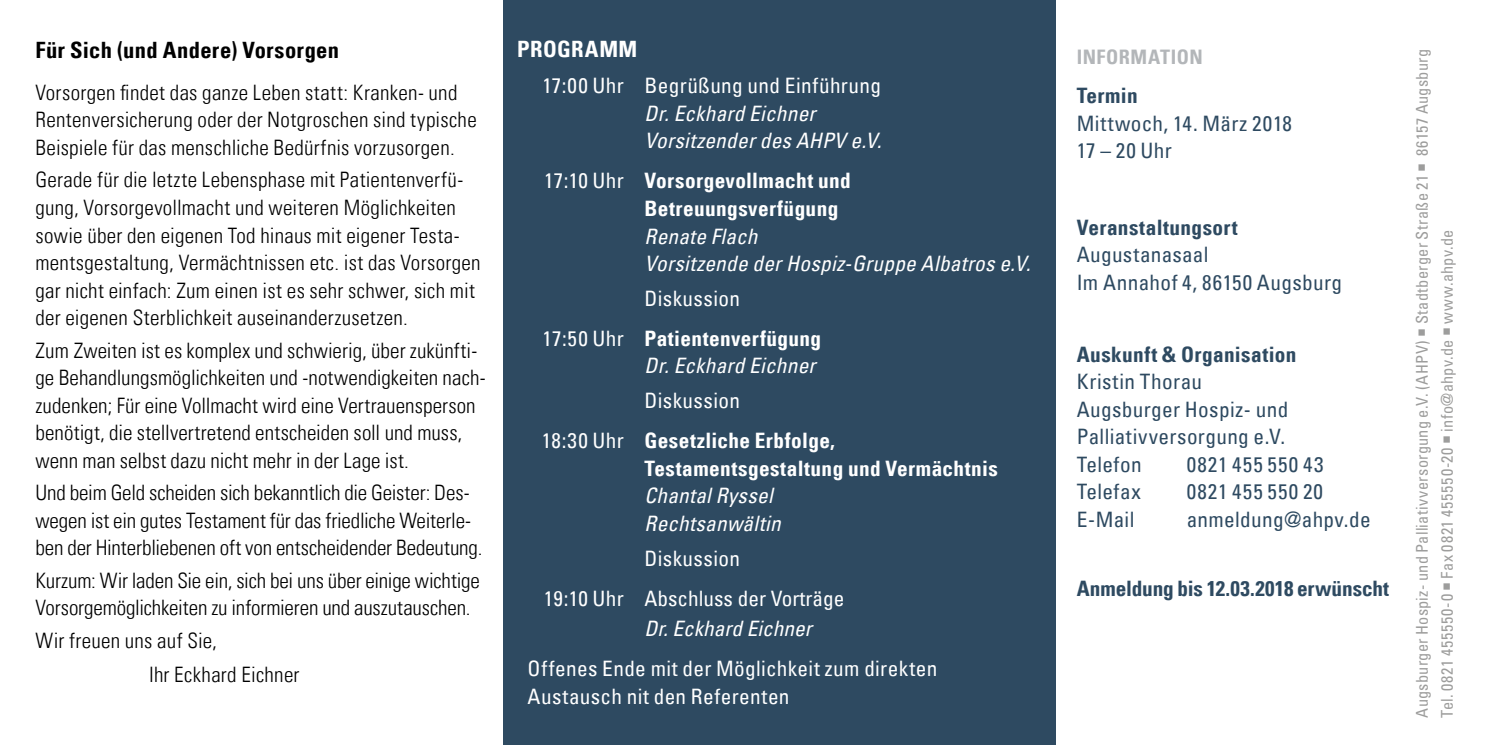
<style>
.page{position:relative;width:1489px;height:745px;background:#fff}
.page>*{position:absolute;margin:0;border:0;box-sizing:border-box;transform-origin:0 0}
.t1{font:22.5px "Univers Com 67 Bold Cond";letter-spacing:.015em;color:#000}
.t2{font:22.5px "Univers Com 67 Bold Cond";letter-spacing:.02em;color:#fff}
.t3{font:21.25px/27.5px "Univers Com 47 Light Cond";letter-spacing:.005em;color:#000}
.t4{font:condensed 21.25px/27.5px "Univers Com 57";letter-spacing:.015em;color:#fff}
.t5{font:condensed 21.25px/27.5px "Univers Com 57";letter-spacing:.015em;color:#2e4a61}
.t6{font:21.25px/27.5px "Univers Com 57 Condensed Obl";letter-spacing:.01em;color:#fff}
.t7{font:21.25px/27.5px "Univers Com 67 Bold Cond";letter-spacing:.02em;color:#fff}
.t8{font:21.25px "Univers Com 67 Bold Cond";letter-spacing:.015em;color:#2e4a61}
.t9{font:21.25px "Univers Com 67 Bold Cond";letter-spacing:-.005em;color:#2e4a61}
.t10{font:condensed 21.25px "Univers Com 57";letter-spacing:.055em;color:#2e4a61}
.t11{font:20px "Univers Com 67 Bold Cond";letter-spacing:.025em;color:#b3b6b9}
.t12{font:condensed 16.25px "Univers Com 57";letter-spacing:.02em;color:#9d9d9c}
.t13{font:condensed 16.25px "Univers Com 57";letter-spacing:.045em;color:#9d9d9c}
</style>
<div class="page">
<div style="left:503px;top:0;width:552px;height:744px;background:#2e4a61"></div>
<p class="t1" style="left:35px;top:36px;width:305px">Für Sich (und Andere) Vorsorgen</p>
<p class="t3" style="left:35px;top:79px;width:443px">Vorsorgen findet das ganze Leben statt: Kranken- und<br>Rentenversicherung oder der Notgroschen sind typische<br>Beispiele für das menschliche Bedürfnis vorzusorgen.</p>
<p class="t3" style="left:35px;top:166px;width:446px">Gerade für die letzte Lebensphase mit Patientenverfü&shy;gung, Vorsorgevollmacht und weiteren Möglichkeiten sowie über den eigenen Tod hinaus mit eigener Testa&shy;mentsgestaltung, Vermächtnissen etc. ist das Vorsorgen gar nicht einfach: Zum einen ist es sehr schwer, sich mit der eigenen Sterblichkeit auseinanderzusetzen.</p>
<p class="t3" style="left:35px;top:336px;width:451px">Zum Zweiten ist es komplex und schwierig, über zukünfti&shy;ge Behandlungsmöglichkeiten und -notwendigkeiten nach&shy;zudenken; Für eine Vollmacht wird eine Vertrauensperson benötigt, die stellvertretend entscheiden soll und muss, wenn man selbst dazu nicht mehr in der Lage ist.</p>
<p class="t3" style="left:35px;top:478px;width:448px">Und beim Geld scheiden sich bekanntlich die Geister: Des&shy;wegen ist ein gutes Testament für das friedliche Weiterle&shy;ben der Hinterbliebenen oft von entscheidender Bedeutung.</p>
<p class="t3" style="left:35px;top:566px;width:446px">Kurzum: Wir laden Sie ein, sich bei uns über einige wichtige<br>Vorsorgemöglichkeiten zu informieren und auszutauschen.</p>
<p class="t3" style="left:35px;top:626px;width:183px">Wir freuen uns auf Sie,</p>
<p class="t3" style="left:149px;top:660px;width:152px">Ihr Eckhard Eichner</p>
<p class="t2" style="left:517px;top:35px;width:122px">PROGRAMM</p>
<p class="t4" style="left:542px;top:71px;width:83px">17:00 Uhr</p>
<p class="t4" style="left:644px;top:71px;width:238px">Begrüßung und Einführung</p>
<p class="t6" style="left:644px;top:99px;width:238px">Dr. Eckhard Eichner<br>Vorsitzender des AHPV e.V.</p>
<p class="t4" style="left:544px;top:167px;width:81px">17:10 Uhr</p>
<p class="t7" style="left:644px;top:167px;width:208px">Vorsorgevollmacht und<br>Betreuungsverfügung</p>
<p class="t6" style="left:644px;top:222px;width:387px">Renate Flach<br>Vorsitzende der Hospiz-Gruppe Albatros e.V.</p>
<p class="t4" style="left:644px;top:284px;width:97px">Diskussion</p>
<p class="t4" style="left:542px;top:324px;width:83px">17:50 Uhr</p>
<p class="t7" style="left:644px;top:324px;width:178px">Patientenverfügung</p>
<p class="t6" style="left:644px;top:351px;width:173px">Dr. Eckhard Eichner</p>
<p class="t4" style="left:644px;top:386px;width:97px">Diskussion</p>
<p class="t4" style="left:542px;top:426px;width:83px">18:30 Uhr</p>
<p class="t7" style="left:644px;top:426px;width:355px">Gesetzliche Erbfolge,<br>Testamentsgestaltung und Vermächtnis</p>
<p class="t6" style="left:644px;top:481px;width:138px">Chantal Ryssel<br>Rechtsanwältin</p>
<p class="t4" style="left:644px;top:543px;width:97px">Diskussion</p>
<p class="t4" style="left:544px;top:583px;width:81px">19:10 Uhr</p>
<p class="t4" style="left:644px;top:583px;width:201px">Abschluss der Vorträge</p>
<p class="t6" style="left:644px;top:613px;width:169px">Dr. Eckhard Eichner</p>
<p class="t4" style="left:527px;top:654px;width:411px">Offenes Ende mit der Möglichkeit zum direkten<br>Austausch nit den Referenten</p>
<p class="t11" style="left:1076px;top:45px;width:128px">INFORMATION</p>
<p class="t8" style="left:1076px;top:83px;width:63px">Termin</p>
<p class="t5" style="left:1076px;top:109px;width:217px">Mittwoch, 14. März 2018<br>17 – 20 Uhr</p>
<p class="t8" style="left:1076px;top:214px;width:162px">Veranstaltungsort</p>
<p class="t5" style="left:1076px;top:240px;width:133px">Augustanasaal</p>
<p class="t5" style="left:1076px;top:268px;width:267px">Im Annahof 4, 86150 Augsburg</p>
<p class="t8" style="left:1076px;top:341px;width:221px">Auskunft &amp; Organisation</p>
<p class="t5" style="left:1076px;top:367px;width:127px">Kristin Thorau</p>
<p class="t5" style="left:1076px;top:395px;width:213px">Augsburger Hospiz- und<br>Palliativversorgung e.V.<br>Telefon</p>
<p class="t10" style="left:1186px;top:450px;width:138px">0821 455 550 43</p>
<p class="t5" style="left:1076px;top:477px;width:66px">Telefax</p>
<p class="t10" style="left:1186px;top:478px;width:138px">0821 455 550 20</p>
<p class="t5" style="left:1076px;top:505px;width:59px">E-Mail</p>
<p class="t5" style="left:1186px;top:505px;width:185px">anmeldung@ahpv.de</p>
<p class="t9" style="left:1076px;top:575px;width:314px">Anmeldung bis 12.03.2018 erwünscht</p>
<p class="t12" style="left:1411px;top:717px;width:669px;rotate:-90deg">Augsburger Hospiz- und Palliativversorgung e.V. (AHPV) ○ Stadtberger Straße 21 ○ 86157 Augsburg</p>
<p class="t13" style="left:1436px;top:717px;width:489px;rotate:-90deg">Tel. 0821 455550-0 ○ Fax 0821 455550-20 ○ info@ahpv.de ○ www.ahpv.de</p>
</div>
